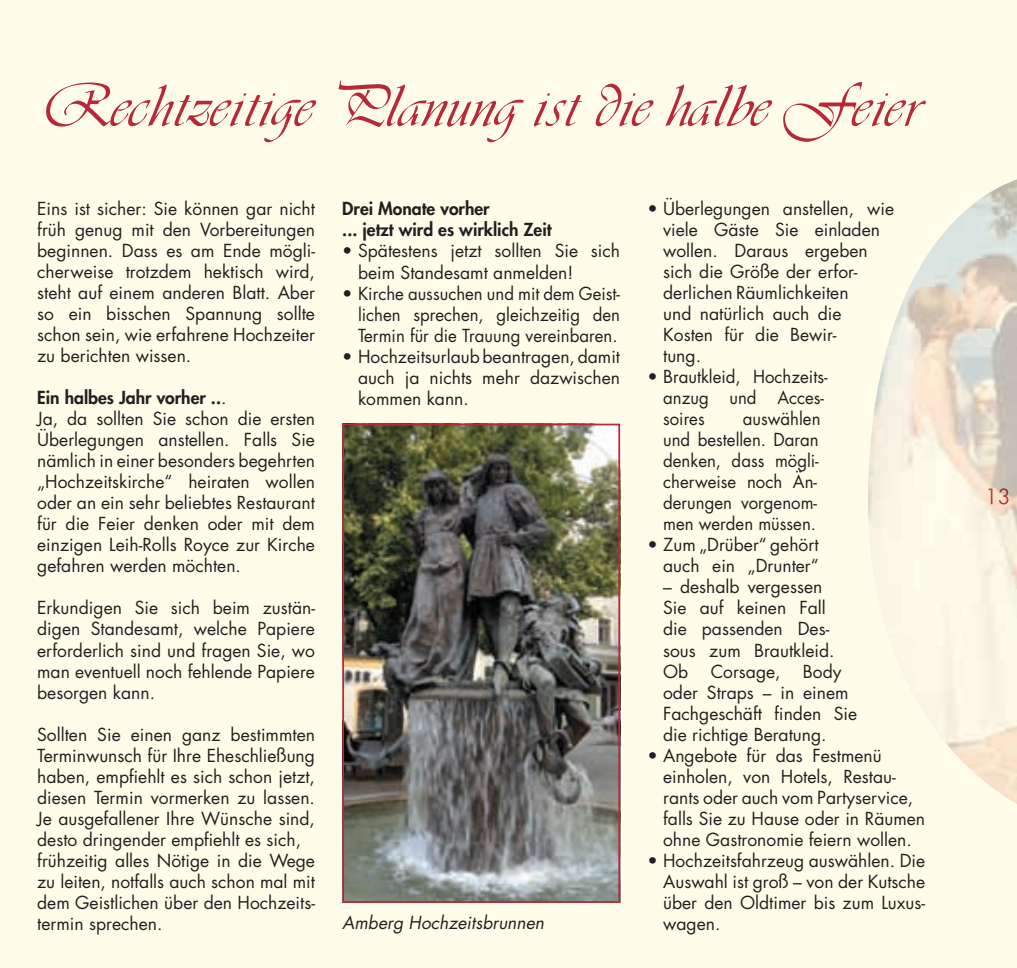
<style>
.page{position:relative;width:1017px;height:968px;background:#fff}
.page>*{position:absolute;margin:0;border:0;box-sizing:border-box;transform-origin:0 0}
.t1{font:59.5px "Vivaldi";color:#b82837}
.t2{font:17.5px/21px "Futura";color:#231f20}
.t3{font:17.5px/21px "Futura";color:#231f20;scale:.96 1}
.t4{font:800 17.5px/21px "Futura";color:#231f20}
.t5{font:italic 17.5px "Futura";color:#231f20}
.s1{font-weight:800}
</style>
<div class="page">
<div style="left:0;top:0;width:1017px;height:967px;background:#fffdea"></div>
<img style="left:345px;top:426px;width:272px;height:473px">
<div style="left:342px;top:423px;width:278px;height:479px;border:2px solid #b82837"></div>
<img style="left:915px;top:179px;width:102px;height:625px">
<img style="left:868px;top:276px;width:47px;height:252px">
<img style="left:988px;top:488px;width:20px;height:16px">
<h1 class="t1" style="left:37px;top:84px;width:880px">Rechtzeitige Planung ist die halbe Feier</h1>
<p class="t2" style="left:37px;top:200px;width:279px;text-align:justify">Eins ist sicher: Sie können gar nicht früh genug mit den Vorbereitungen beginnen. Dass es am Ende mögli&shy;cherweise trotzdem hektisch wird, steht auf einem anderen Blatt. Aber so ein bisschen Spannung sollte schon sein, wie erfahrene Hochzeiter zu berichten wissen.</p>
<p class="t2" style="left:37px;top:389px;width:279px"><span class="s1">Ein halbes Jahr vorher ..</span>.<br>Ja, da sollten Sie schon die ersten Überlegungen anstellen. Falls Sie nämlich in einer besonders begehrten „Hochzeitskirche“ heiraten wollen oder an ein sehr beliebtes Restaurant für die Feier denken oder mit dem einzigen Leih-Rolls Royce zur Kirche gefahren werden möchten.</p>
<p class="t2" style="left:37px;top:599px;width:279px;text-align:justify">Erkundigen Sie sich beim zustän&shy;digen Standesamt, welche Papiere erforderlich sind und fragen Sie, wo man eventuell noch fehlende Papiere besorgen kann.</p>
<p class="t2" style="left:37px;top:725px;width:279px">Sollten Sie einen ganz bestimmten Terminwunsch für Ihre Eheschließung haben, empfiehlt es sich schon jetzt, diesen Termin vormerken zu lassen.<br>Je ausgefallener Ihre Wünsche sind, desto dringender empfiehlt es sich, frühzeitig alles Nötige in die Wege zu leiten, notfalls auch schon mal mit dem Geistlichen über den Hochzeits&shy;termin sprechen.</p>
<p class="t4" style="left:342px;top:200px;width:211px">Drei Monate vorher<br>... jetzt wird es wirklich Zeit</p>
<p class="t2" style="left:358px;top:242px;width:264px;text-indent:-16px">• Spätestens jetzt sollten Sie sich beim Standesamt anmelden!</p>
<p class="t2" style="left:358px;top:284px;width:264px;text-align:justify;text-indent:-16px">• Kirche aussuchen und mit dem Geist&shy;lichen sprechen, gleichzeitig den Termin für die Trauung vereinbaren.</p>
<p class="t2" style="left:358px;top:347px;width:264px;text-align:justify;text-indent:-16px">• Hochzeitsurlaub beantragen, damit auch ja nichts mehr dazwischen kommen kann.</p>
<p class="t2" style="left:663px;top:200px;width:232px;text-indent:-16px">• Überlegungen anstellen, wie viele Gäste Sie einladen wollen. Daraus ergeben sich die Größe der erfor&shy;derlichen Räumlichkeiten<br>und natürlich auch die<br>Kosten für die Bewir-<br>tung.</p>
<p class="t2" style="left:663px;top:368px;width:166px;text-indent:-16px">• Brautkleid, Hochzeits&shy;anzug und Acces&shy;soires</p>
<p class="t3" style="left:663px;top:410px;width:165px;text-indent:80px">auswählen und bestellen. Daran denken, dass mögli&shy;cherweise noch Än&shy;derungen vorgenom&shy;men werden müssen.</p>
<p class="t2" style="left:647px;top:536px;width:173px;text-align:right">• Zum „Drüber“ gehört auch ein „Drunter“</p>
<p class="t2" style="left:663px;top:578px;width:173px">– deshalb vergessen<br>Sie auf keinen Fall die passenden Des&shy;sous zum Brautkleid.<br>Ob</p>
<p class="t2" style="left:663px;top:662px;width:196px;text-indent:140px">Body oder Straps – in einem<br>Fachgeschäft finden Sie die richtige Beratung.</p>
<p class="t2" style="left:663px;top:746px;width:264px;text-indent:-16px">• Angebote für das Festmenü einholen, von Hotels, Restau&shy;rants oder auch vom Partyservice, falls Sie zu Hause oder in Räumen ohne Gastronomie feiern wollen.</p>
<p class="t2" style="left:663px;top:851px;width:264px;text-align:justify;text-indent:-16px">• Hochzeitsfahrzeug auswählen. Die Auswahl ist groß – von der Kutsche über den Oldtimer bis zum Luxus-</p>
<p class="t2" style="left:711px;top:662px;width:71px">Corsage,</p>
<p class="t5" style="left:342px;top:914px;width:203px">Amberg Hochzeitsbrunnen</p>
<p class="t2" style="left:663px;top:914px;width:59px">wagen.</p>
</div>
